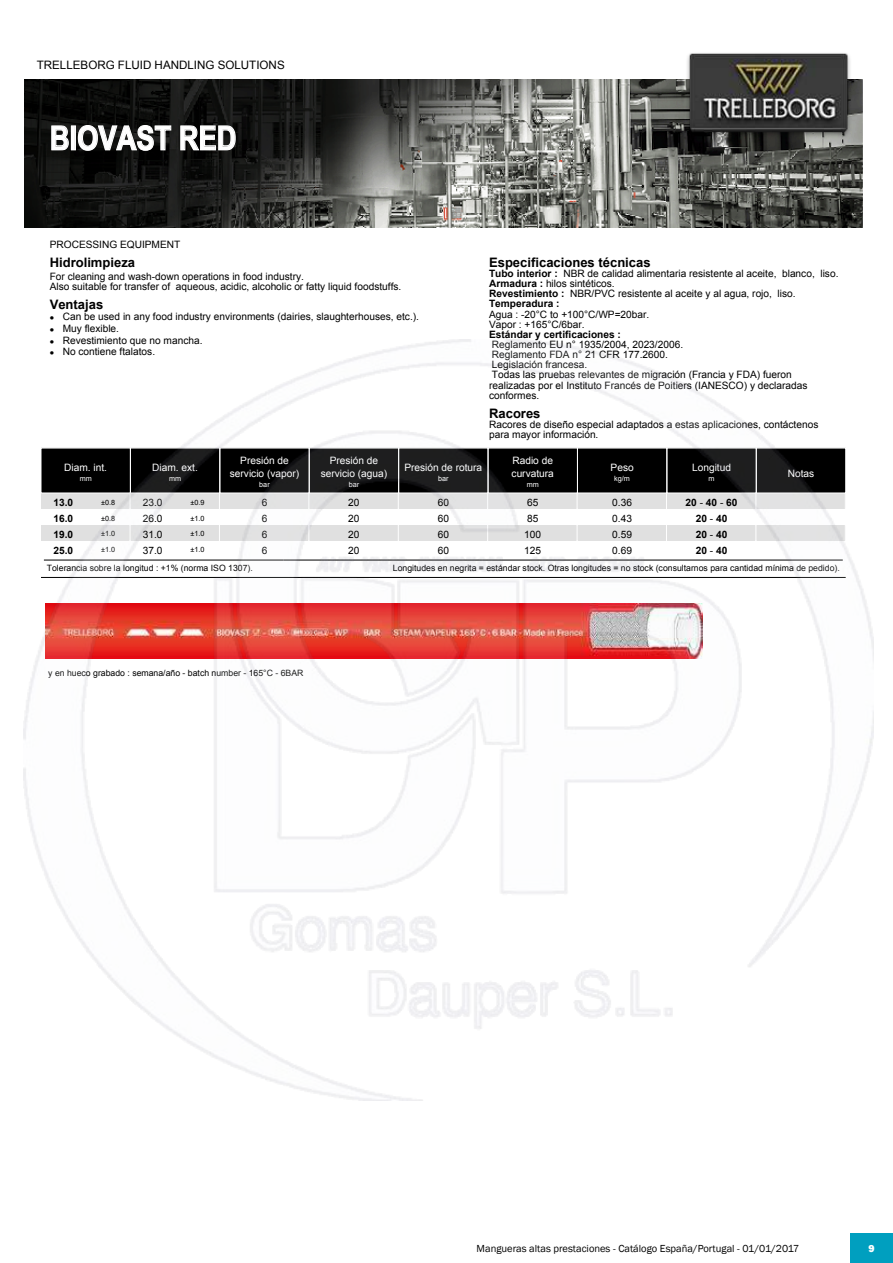
<style>
.page{position:relative;width:893px;height:1263px;background:#fff}
.page>*{position:absolute;margin:0;border:0;box-sizing:border-box;transform-origin:0 0}
.t1{font:700 33.3px "Arial Narrow";color:#fff}
.t2{font:700 13.05px "Arial";color:#000}
.t3{font:11.55px "Arial";color:#000}
.t4{font:10.5px "Franklin Gothic";color:#000}
.t5{font:800 10.5px "Franklin Gothic";color:#fff}
.t6{font:10.2px/10.2px "Arial";color:#000}
.t7{font:10.2px/13px "Arial";color:#fff;text-align:center}
.t8{font:700 10.2px "Arial";color:#000}
.t9{font:8.7px "Arial";color:#000}
.t10{font:7.2px "Arial";color:#000}
.t11{font:7.2px "Arial";color:#fff}
.s1{font-weight:700}
.s2{font-weight:400}
</style>
<div class="page">
<div style="left:850px;top:1233px;width:43px;height:30px;background:#009fbf"></div>
<img style="left:25px;top:80px;width:838px;height:148px">
<svg style="left:51px;top:125px;width:18px;height:26px"></svg>
<div style="left:71px;top:125px;width:5px;height:25px;border:1px solid #fff"></div>
<svg style="left:77px;top:124px;width:95px;height:27px;background:#464645"></svg>
<svg style="left:180px;top:125px;width:56px;height:26px"></svg>
<img style="left:679px;top:53px;width:177px;height:91px">
<img style="left:23px;top:340px;width:851px;height:761px">
<p class="t3" style="left:37px;top:60px;width:249px">TRELLEBORG FLUID HANDLING SOLUTIONS</p>
<h1 class="t1" style="left:50px;top:119px;width:188px">BIOVAST RED</h1>
<p class="t6" style="left:50px;top:240px;width:132px">PROCESSING EQUIPMENT</p>
<p class="t2" style="left:50px;top:257px;width:87px">Hidrolimpieza</p>
<p class="t6" style="left:50px;top:272px;width:353px">For cleaning and wash-down operations in food industry.<br>Also suitable for transfer of aqueous, acidic, alcoholic or fatty liquid foodstuffs.</p>
<p class="t2" style="left:50px;top:299px;width:55px">Ventajas</p>
<p class="t6" style="left:50px;top:313px;width:371px">● Can be used in any food industry environments (dairies, slaughterhouses, etc.).</p>
<p class="t6" style="left:50px;top:324px;width:71px">● Muy flexible.</p>
<p class="t6" style="left:50px;top:336px;width:154px">● Revestimiento que no mancha.</p>
<p class="t6" style="left:50px;top:347px;width:107px">● No contiene ftalatos.</p>
<p class="t2" style="left:489px;top:257px;width:163px">Especificaciones técnicas</p>
<p class="t6" style="left:489px;top:269px;width:351px"><span class="s1">Tubo interior :</span> NBR de calidad alimentaria resistente al aceite, blanco, liso.<br><span class="s1">Armadura :</span> hilos sintéticos.<br><span class="s1">Revestimiento :</span> NBR/PVC resistente al aceite y al agua, rojo, liso.<br><span class="s1">Temperadura :</span></p>
<p class="t6" style="left:489px;top:310px;width:162px">Agua : -20°C to +100°C/WP=20bar.<br>Vapor : +165°C/6bar.</p>
<p class="t8" style="left:489px;top:330px;width:133px">Estándar y certificaciones :</p>
<p class="t6" style="left:489px;top:340px;width:320px">Reglamento EU n° 1935/2004, 2023/2006.<br>Reglamento FDA n° 21 CFR 177.2600.<br>Legislación francesa.<br>Todas las pruebas relevantes de migración (Francia y FDA) fueron realizadas por el Instituto Francés de Poitiers (IANESCO) y declaradas conformes.</p>
<p class="t2" style="left:489px;top:408px;width:53px">Racores</p>
<p class="t6" style="left:489px;top:420px;width:331px">Racores de diseño especial adaptados a estas aplicaciones, contáctenos para mayor información.</p>
<p class="t7" style="left:64px;top:461px;width:44px">Diam. int.</p>
<p class="t11" style="left:80px;top:475px;width:14px">mm</p>
<p class="t7" style="left:152px;top:461px;width:47px">Diam. ext.</p>
<p class="t11" style="left:169px;top:475px;width:14px">mm</p>
<p class="t7" style="left:230px;top:455px;width:71px">Presión de servicio (vapor)</p>
<p class="t11" style="left:259px;top:482px;width:12px">bar</p>
<p class="t7" style="left:321px;top:455px;width:68px">Presión de servicio (agua)</p>
<p class="t11" style="left:349px;top:482px;width:12px">bar</p>
<p class="t7" style="left:404px;top:461px;width:79px">Presión de rotura</p>
<p class="t11" style="left:438px;top:475px;width:12px">bar</p>
<p class="t7" style="left:512px;top:455px;width:44px;text-align:left">Radio de curvatura</p>
<p class="t11" style="left:527px;top:482px;width:14px">mm</p>
<p class="t7" style="left:611px;top:461px;width:25px">Peso</p>
<p class="t11" style="left:614px;top:475px;width:17px">kg/m</p>
<p class="t7" style="left:692px;top:461px;width:40px">Longitud</p>
<p class="t11" style="left:708px;top:475px;width:8px">m</p>
<p class="t7" style="left:788px;top:468px;width:28px">Notas</p>
<p class="t8" style="left:53px;top:499px;width:21px">13.0</p>
<p class="t10" style="left:101px;top:499px;width:16px">±0.8</p>
<p class="t6" style="left:143px;top:498px;width:21px">23.0</p>
<p class="t10" style="left:190px;top:499px;width:16px">±0.9</p>
<p class="t6" style="left:262px;top:498px;width:7px">6</p>
<p class="t6" style="left:348px;top:498px;width:13px">20</p>
<p class="t6" style="left:438px;top:498px;width:13px">60</p>
<p class="t6" style="left:527px;top:498px;width:13px">65</p>
<p class="t6" style="left:612px;top:498px;width:21px">0.36</p>
<p class="t8" style="left:686px;top:499px;width:53px">20 <span class="s2">-</span> 40 <span class="s2">-</span> 60</p>
<p class="t8" style="left:53px;top:514px;width:21px">16.0</p>
<p class="t10" style="left:101px;top:515px;width:16px">±0.8</p>
<p class="t6" style="left:143px;top:514px;width:21px">26.0</p>
<p class="t10" style="left:190px;top:515px;width:16px">±1.0</p>
<p class="t6" style="left:262px;top:514px;width:7px">6</p>
<p class="t6" style="left:348px;top:514px;width:13px">20</p>
<p class="t6" style="left:438px;top:514px;width:13px">60</p>
<p class="t6" style="left:527px;top:514px;width:13px">85</p>
<p class="t6" style="left:612px;top:514px;width:21px">0.43</p>
<p class="t8" style="left:696px;top:515px;width:33px">20 <span class="s2">-</span> 40</p>
<p class="t8" style="left:53px;top:530px;width:21px">19.0</p>
<p class="t10" style="left:101px;top:531px;width:16px">±1.0</p>
<p class="t6" style="left:143px;top:530px;width:21px">31.0</p>
<p class="t10" style="left:190px;top:531px;width:16px">±1.0</p>
<p class="t6" style="left:262px;top:530px;width:7px">6</p>
<p class="t6" style="left:348px;top:530px;width:13px">20</p>
<p class="t6" style="left:438px;top:530px;width:13px">60</p>
<p class="t6" style="left:524px;top:530px;width:18px">100</p>
<p class="t6" style="left:612px;top:530px;width:21px">0.59</p>
<p class="t8" style="left:696px;top:530px;width:33px">20 <span class="s2">-</span> 40</p>
<p class="t8" style="left:53px;top:546px;width:21px">25.0</p>
<p class="t10" style="left:101px;top:547px;width:16px">±1.0</p>
<p class="t6" style="left:143px;top:546px;width:21px">37.0</p>
<p class="t10" style="left:190px;top:547px;width:16px">±1.0</p>
<p class="t6" style="left:262px;top:546px;width:7px">6</p>
<p class="t6" style="left:348px;top:546px;width:13px">20</p>
<p class="t6" style="left:438px;top:546px;width:13px">60</p>
<p class="t6" style="left:524px;top:546px;width:18px">125</p>
<p class="t6" style="left:612px;top:546px;width:21px">0.69</p>
<p class="t8" style="left:696px;top:546px;width:33px">20 <span class="s2">-</span> 40</p>
<p class="t9" style="left:47px;top:565px;width:208px">Tolerancia sobre la longitud : +1% (norma ISO 1307).</p>
<p class="t9" style="left:393px;top:565px;width:448px">Longitudes en negrita = estándar stock. Otras longitudes = no stock (consultarnos para cantidad mínima de pedido).</p>
<p class="t9" style="left:48px;top:670px;width:257px">y en hueco grabado : semana/año - batch number - 165°C - 6BAR</p>
<p class="t4" style="left:477px;top:1244px;width:324px">Mangueras altas prestaciones - Catálogo España/Portugal - 01/01/2017</p>
<p class="t5" style="left:869px;top:1242px;width:8px">9</p>
</div>
